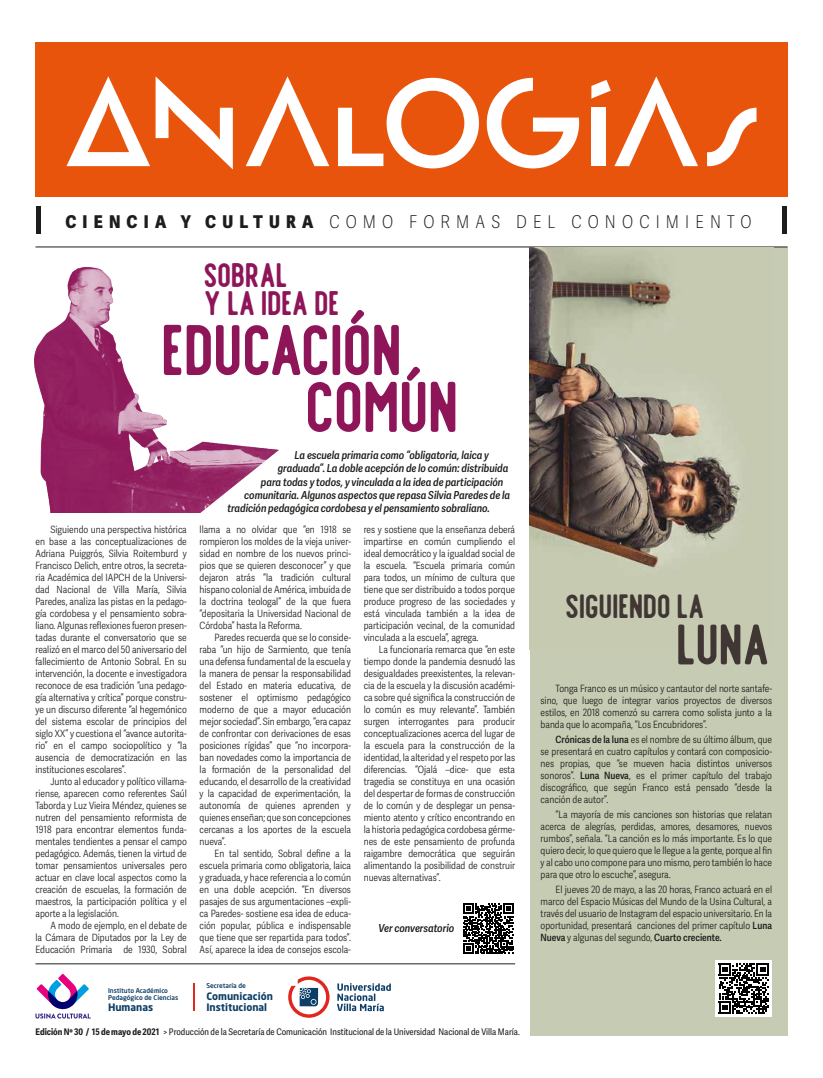
<style>
.page{position:relative;width:823px;height:1078px;background:#fff}
.page>*{position:absolute;margin:0;border:0;box-sizing:border-box;transform-origin:0 0}
.t1{font:88.4px "Offlander";letter-spacing:-.01em;color:#8d1558}
.t2{font:70.4px "Offlander";color:#403634}
.t3{font:42.1px "Offlander";letter-spacing:-.01em;color:#8d1558}
.t4{font:41.6px "Offlander";letter-spacing:-.01em;color:#403634}
.t5{font:17.6px "Adelle Sans Cnd Th";letter-spacing:.35em;color:#1d1d1b}
.t6{font:italic 11px "Adelle Sans Cnd Sb";color:#1d1d1b}
.t7{font:700 10.2px/11.2px "Neo Sans Std";color:#0d3e67}
.t8{font:10px/12px "Adelle Sans Cnd Lt";color:#1d1d1b;text-align:justify}
.t9{font:10px "Adelle Sans Cnd Sb";color:#1d1d1b}
.t10{font:9.1px "Adelle Sans Cnd";color:#1d1d1b}
.t11{font:500 6.5px/6.9px "Neo Sans Std";color:#0d3e67}
.s1{font-family:"Adelle Sans Cnd Xb"}
.s2{font-weight:700}
.s3{font-family:"Adelle Sans Cnd Sb"}
.s4{font-family:"Adelle Sans Cnd Lt"}
</style>
<div class="page">
<img style="left:34px;top:266px;width:159px;height:246px">
<svg style="left:193px;top:441px;width:87px;height:72px"></svg>
<div style="left:529px;top:247px;width:258px;height:788px;background:#c6cbb3"></div>
<div style="left:35px;top:43px;width:752px;height:154px;background:#e9540d"></div>
<svg style="left:486px;top:78px;width:92px;height:90px"></svg>
<svg style="left:66px;top:76px;width:167px;height:93px"></svg>
<svg style="left:338px;top:78px;width:140px;height:90px"></svg>
<svg style="left:245px;top:76px;width:84px;height:90px"></svg>
<svg style="left:707px;top:108px;width:49px;height:58px"></svg>
<svg style="left:591px;top:76px;width:106px;height:90px"></svg>
<hr style="left:36px;top:206px;width:4px;height:28px;background:#1d1d1b">
<hr style="left:782px;top:206px;width:4px;height:28px;background:#1d1d1b">
<hr style="left:35px;top:247px;width:752px;height:1px;background:#1d1d1b">
<hr style="left:35px;top:963px;width:480px;height:1px;background:#1d1d1b">
<svg style="left:35px;top:974px;width:56px;height:44px"></svg>
<svg style="left:337px;top:983px;width:53px;height:27px"></svg>
<svg style="left:288px;top:976px;width:41px;height:41px"></svg>
<svg style="left:194px;top:983px;width:1px;height:27px"></svg>
<div style="left:460px;top:900px;width:56px;height:56px;background:linear-gradient(to right,#fff,#fff)"></div>
<svg style="left:463px;top:903px;width:50px;height:50px"></svg>
<div style="left:715px;top:959px;width:56px;height:57px;background:#fff"></div>
<svg style="left:718px;top:963px;width:50px;height:50px"></svg>
<img style="left:529px;top:247px;width:243px;height:321px">
<h3 class="t5" style="left:65px;top:209px;width:687px"><span class="s1">CIENCIA Y CULTURA</span> COMO FORMAS DEL CONOCIMIENTO</h3>
<h3 class="t3" style="left:203px;top:255px;width:86px">Sobral</h3>
<h3 class="t3" style="left:203px;top:284px;width:137px">y la idea de</h3>
<h1 class="t1" style="left:161px;top:309px;width:243px">educación</h1>
<h1 class="t1" style="left:304px;top:366px;width:155px">común</h1>
<p class="t8" style="left:35px;top:523px;width:153px;text-indent:15px">Siguiendo una perspectiva histórica en base a las conceptualizaciones de Adriana Puiggrós, Silvia Roitemburd y Francisco Delich, entre otros, la secreta&shy;ria Académica del IAPCH de la Universi&shy;dad Nacional de Villa María, Silvia Paredes, analiza las pistas en la pedago&shy;gía cordobesa y el pensamiento sobra&shy;liano. Algunas reflexiones fueron presen&shy;tadas durante el conversatorio que se realizó en el marco del 50 aniversario del fallecimiento de Antonio Sobral. En su intervención, la docente e investigadora reconoce de esa tradición “una pedago&shy;gía alternativa y crítica” porque constru&shy;ye un discurso diferente “al hegemónico del sistema escolar de principios del siglo XX” y cuestiona el “avance autorita&shy;rio” en el campo sociopolítico y “la ausencia de democratización en las instituciones escolares”.</p>
<p class="t8" style="left:35px;top:775px;width:153px;text-indent:15px">Junto al educador y político villama&shy;riense, aparecen como referentes Saúl Taborda y Luz Vieira Méndez, quienes se nutren del pensamiento reformista de 1918 para encontrar elementos funda&shy;mentales tendientes a pensar el campo pedagógico. Además, tienen la virtud de tomar pensamientos universales pero actuar en clave local aspectos como la creación de escuelas, la formación de maestros, la participación política y el aporte a la legislación.</p>
<p class="t8" style="left:35px;top:919px;width:153px;text-indent:15px">A modo de ejemplo, en el debate de la Cámara de Diputados por la Ley de Educación Primaria de 1930, Sobral</p>
<p class="t11" style="left:108px;top:986px;width:72px">Instituto Académico<br>Pedagógico de Ciencias</p>
<p class="t7" style="left:108px;top:1001px;width:47px">Humanas</p>
<p class="t6" style="left:294px;top:447px;width:196px">La escuela primaria como “obligatoria, laica y</p>
<p class="t6" style="left:277px;top:460px;width:232px">graduada”. La doble acepción de lo común: distribuida</p>
<p class="t6" style="left:261px;top:473px;width:244px">para todas y todos, y vinculada a la idea de participación</p>
<p class="t6" style="left:244px;top:487px;width:267px">comunitaria. Algunos aspectos que repasa Silvia Paredes de la</p>
<p class="t6" style="left:227px;top:500px;width:264px">tradición pedagógica cordobesa y el pensamiento sobraliano.</p>
<p class="t8" style="left:199px;top:523px;width:153px">llama a no olvidar que “en 1918 se rompieron los moldes de la vieja univer&shy;sidad en nombre de los nuevos princi&shy;pios que se quieren desconocer” y que dejaron atrás “la tradición cultural hispano colonial de América, imbuida de la doctrina teologal” de la que fuera “depositaria la Universidad Nacional de Córdoba” hasta la Reforma.</p>
<p class="t8" style="left:199px;top:631px;width:153px;text-indent:15px">Paredes recuerda que se lo conside&shy;raba “un hĳo de Sarmiento, que tenía una defensa fundamental de la escuela y la manera de pensar la responsabilidad del Estado en materia educativa, de sostener el optimismo pedagógico moderno de que a mayor educación mejor sociedad”. Sin embargo, “era capaz de confrontar con derivaciones de esas posiciones rígidas” que “no incorpora&shy;ban novedades como la importancia de la formación de la personalidad del educando, el desarrollo de la creatividad y la capacidad de experimentación, la autonomía de quienes aprenden y quienes enseñan; que son concepciones cercanas a los aportes de la escuela nueva”.</p>
<p class="t8" style="left:199px;top:847px;width:153px;text-indent:15px">En tal sentido, Sobral define a la escuela primaria como obligatoria, laica y graduada, y hace referencia a lo común en una doble acepción. “En diversos pasajes de sus argumentaciones –expli&shy;ca Paredes- sostiene esa idea de educa&shy;ción popular, pública e indispensable que tiene que ser repartida para todos”.<br>Así, aparece la idea de consejos escola-</p>
<p class="t11" style="left:206px;top:982px;width:41px">Secretaría de</p>
<p class="t7" style="left:206px;top:989px;width:68px">Comunicación<br>Institucional</p>
<p class="t8" style="left:363px;top:523px;width:153px">res y sostiene que la enseñanza deberá impartirse en común cumpliendo el ideal democrático y la igualdad social de la escuela. “Escuela primaria común para todos, un mínimo de cultura que tiene que ser distribuido a todos porque produce progreso de las sociedades y está vinculada también a la idea de participación vecinal, de la comunidad vinculada a la escuela”, agrega.</p>
<p class="t8" style="left:363px;top:643px;width:153px;text-indent:15px">La funcionaria remarca que “en este tiempo donde la pandemia desnudó las desigualdades preexistentes, la relevan&shy;cia de la escuela y la discusión académi&shy;ca sobre qué significa la construcción de lo común es muy relevante”. También surgen interrogantes para producir conceptualizaciones acerca del lugar de la escuela para la construcción de la identidad, la alteridad y el respeto por las diferencias. “Ojalá –dice- que esta tragedia se constituya en una ocasión del despertar de formas de construcción de lo común y de desplegar un pensa&shy;miento atento y crítico encontrando en la historia pedagógica cordobesa gérme&shy;nes de este pensamiento de profunda raigambre democrática que seguirán alimentando la posibilidad de construir nuevas alternativas”.</p>
<p class="t6" style="left:378px;top:919px;width:77px">Ver conversatorio</p>
<p class="t10" style="left:35px;top:1025px;width:485px"><span class="s2">Edición Nº 30 / 15 de mayo de 2021</span> &gt; Producción de la Secretaría de Comunicación Institucional de la Universidad Nacional de Villa María.</p>
<h3 class="t4" style="left:565px;top:587px;width:140px">Siguiendo la</h3>
<h2 class="t2" style="left:675px;top:612px;width:95px">luna</h2>
<p class="t8" style="left:540px;top:681px;width:233px;text-indent:15px">Tonga Franco es un músico y cantautor del norte santafe&shy;sino, que luego de integrar varios proyectos de diversos estilos, en 2018 comenzó su carrera como solista junto a la banda que lo acompaña, “Los Encubridores”.</p>
<p class="t8" style="left:540px;top:732px;width:233px;text-indent:15px"><span class="s3">Crónicas de la luna</span> es el nombre de su último álbum, que se presentará en cuatro capítulos y contará con composicio&shy;nes propias, que “se mueven hacia distintos universos sonoros”. <span class="s3">Luna Nueva</span>, es el primer capítulo del trabajo discográfico, que según Franco está pensado “desde la canción de autor”.</p>
<p class="t8" style="left:540px;top:807px;width:233px;text-indent:15px">“La mayoría de mis canciones son historias que relatan acerca de alegrías, perdidas, amores, desamores, nuevos rumbos”, señala. “La canción es lo más importante. Es lo que quiero decir, lo que quiero que le llegue a la gente, porque al fin y al cabo uno compone para uno mismo, pero también lo hace para que otro lo escuche”, asegura.</p>
<p class="t8" style="left:540px;top:882px;width:233px;text-indent:15px">El jueves 20 de mayo, a las 20 horas, Franco actuará en el marco del Espacio Músicas del Mundo de la Usina Cultural, a través del usuario de Instagram del espacio universitario. En la oportunidad, presentará canciones del primer capítulo <span class="s3">Luna</span></p>
<p class="t9" style="left:540px;top:929px;width:182px">Nueva <span class="s4">y algunas del segundo,</span> Cuarto creciente.</p>
</div>
